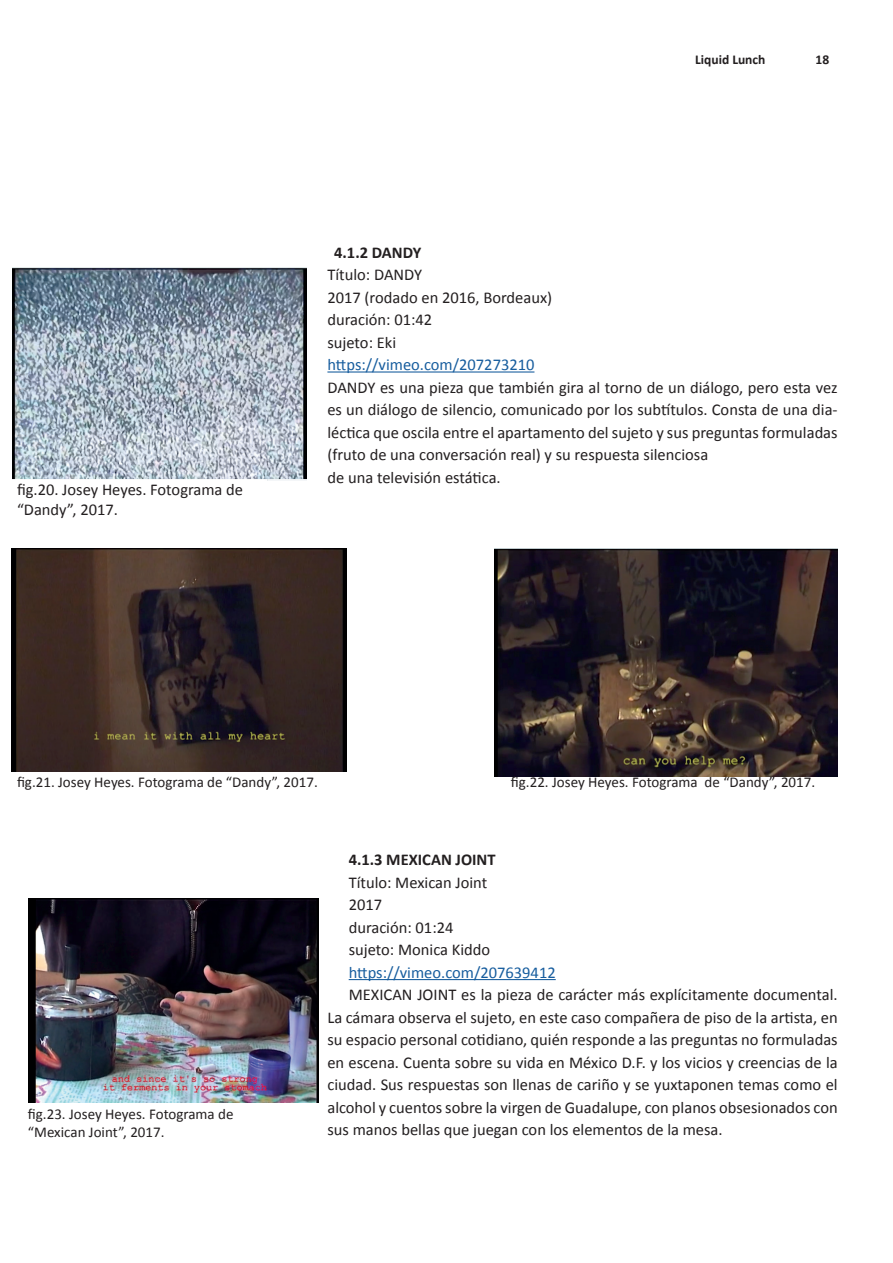
<style>
.page{position:relative;width:893px;height:1263px;background:#fff}
.page>*{position:absolute;margin:0;border:0;box-sizing:border-box;transform-origin:0 0}
.t1{font:16.5px/22.5px "Calibri";color:#231f20}
.t2{font:16.5px "Calibri";color:#175d9e}
.t3{font:700 16.5px "Calibri";color:#231f20}
.t4{font:15px/18px "Calibri";color:#231f20}
.t5{font:700 13.5px "Calibri";color:#231f20}
</style>
<div class="page">
<hr style="left:327px;top:371px;width:207px;height:2px;background:#175d9e">
<hr style="left:349px;top:979px;width:207px;height:1px;background:#175d9e">
<img style="left:13px;top:268px;width:293px;height:212px">
<img style="left:12px;top:549px;width:335px;height:223px">
<img style="left:495px;top:549px;width:343px;height:227px">
<img style="left:29px;top:898px;width:290px;height:204px">
<p class="t1" style="left:17px;top:479px;width:228px;line-height:19.8px">fig.20. Josey Heyes. Fotograma de “Dandy”, 2017.</p>
<p class="t5" style="left:695px;top:50px;width:72px">Liquid Lunch</p>
<p class="t5" style="left:815px;top:50px;width:15px">18</p>
<p class="t3" style="left:334px;top:240px;width:89px">4.1.2 DANDY</p>
<p class="t1" style="left:327px;top:263px;width:226px">Título: DANDY<br>2017 (rodado en 2016, Bordeaux) duración: 01:42<br>sujeto: Eki</p>
<p class="t2" style="left:327px;top:353px;width:209px">https://vimeo.com/207273210</p>
<p class="t1" style="left:327px;top:375px;width:512px">DANDY es una pieza que también gira al torno de un diálogo, pero esta vez es un diálogo de silencio, comunicado por los subtítulos. Consta de una dia&shy;léctica que oscila entre el apartamento del sujeto y sus preguntas formuladas (fruto de una conversación real) y su respuesta silenciosa<br>de una televisión estática.</p>
<p class="t4" style="left:17px;top:773px;width:302px">fig.21. Josey Heyes. Fotograma de “Dandy”, 2017.</p>
<p class="t4" style="left:511px;top:773px;width:306px">fig.22. Josey Heyes. Fotograma de “Dandy”, 2017.</p>
<p class="t4" style="left:28px;top:1104px;width:207px">fig.23. Josey Heyes. Fotograma de “Mexican Joint”, 2017.</p>
<p class="t3" style="left:349px;top:848px;width:148px">4.1.3 MEXICAN JOINT</p>
<p class="t1" style="left:349px;top:870px;width:143px">Título: Mexican Joint<br>2017<br>duración: 01:24 sujeto: Monica Kiddo</p>
<p class="t2" style="left:349px;top:961px;width:209px">https://vimeo.com/207639412</p>
<p class="t1" style="left:327px;top:983px;width:512px;text-align:justify;text-indent:21px">MEXICAN JOINT es la pieza de carácter más explícitamente documental.<br>La cámara observa el sujeto, en este caso compañera de piso de la artista, en su espacio personal cotidiano, quién responde a las preguntas no formuladas en escena. Cuenta sobre su vida en México D.F. y los vicios y creencias de la ciudad. Sus respuestas son llenas de cariño y se yuxtaponen temas como el alcohol y cuentos sobre la virgen de Guadalupe, con planos obsesionados con sus manos bellas que juegan con los elementos de la mesa.</p>
</div>
